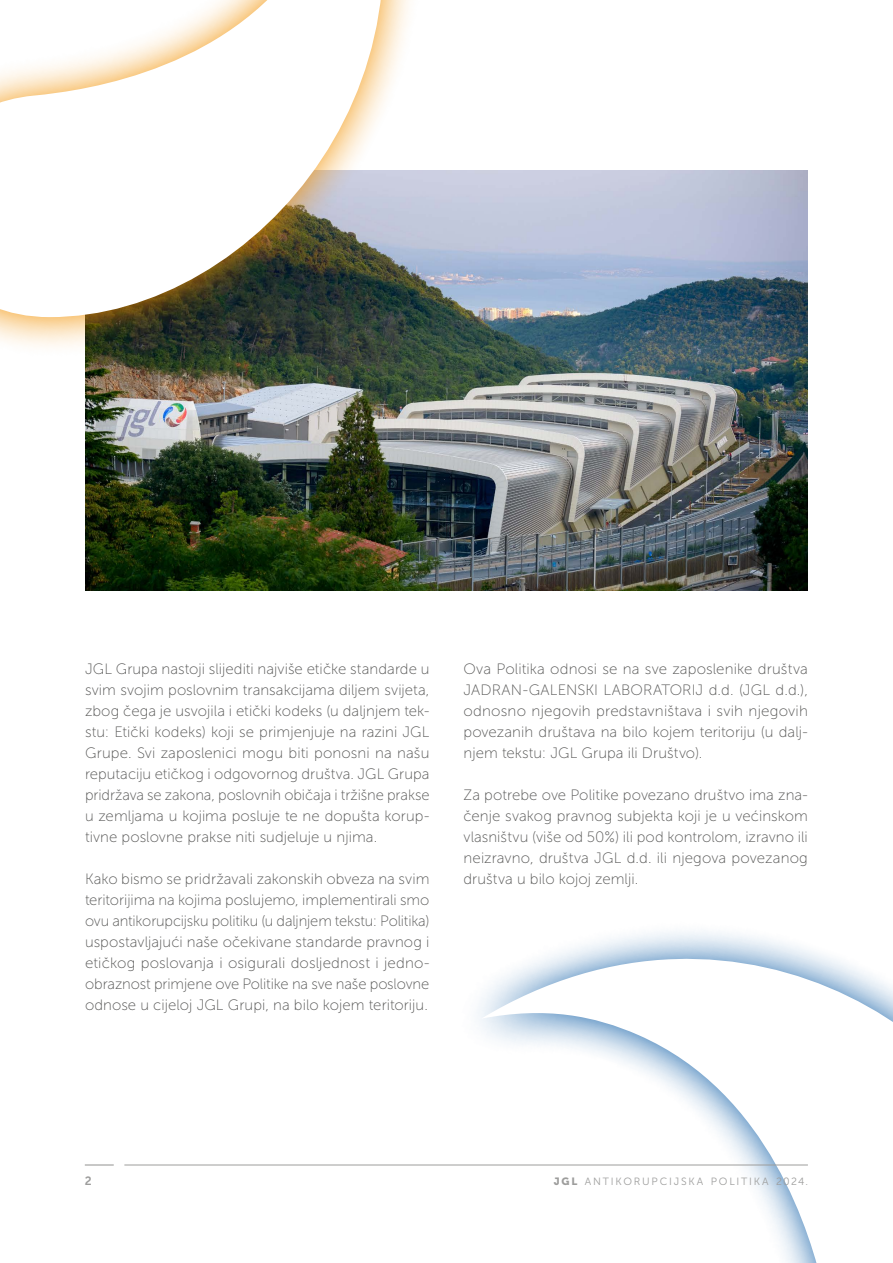
<style>
.page{position:relative;width:893px;height:1263px;background:#fff}
.page>*{position:absolute;margin:0;border:0;box-sizing:border-box;transform-origin:0 0}
.t1{font:15px/21px "Museo Sans 100";letter-spacing:.005em;color:#575756;text-align:justify}
.t2{font:12px "Museo Sans 700";color:#9d9d9c}
.t3{font:10.5px "Museo Sans 300";letter-spacing:.17em;color:#9d9d9c}
.s1{font-family:"Museo Sans 900"}
</style>
<div class="page">
<img style="left:85px;top:170px;width:723px;height:420px">
<img style="left:0;top:170px;width:525px;height:292px">
<svg style="left:0;top:0;width:470px;height:317px"></svg>
<svg style="left:481px;top:931px;width:412px;height:332px"></svg>
<svg style="left:85px;top:1164px;width:29px;height:1px"></svg>
<hr style="left:124px;top:1165px;width:684px;height:1px;background:#9d9d9c">
<p class="t1" style="left:85px;top:659px;width:346px">JGL Grupa nastoji slijediti najviše etičke standarde u svim svojim poslovnim transakcijama diljem svijeta, zbog čega je usvojila i etički kodeks (u daljnjem tek&shy;stu: Etički kodeks) koji se primjenjuje na razini JGL Grupe. Svi zaposlenici mogu biti ponosni na našu reputaciju etičkog i odgovornog društva. JGL Grupa pridržava se zakona, poslovnih običaja i tržišne prakse u zemljama u kojima posluje te ne dopušta korup&shy;tivne poslovne prakse niti sudjeluje u njima.</p>
<p class="t1" style="left:85px;top:869px;width:346px">Kako bismo se pridržavali zakonskih obveza na svim teritorijima na kojima poslujemo, implementirali smo ovu antikorupcijsku politiku (u daljnjem tekstu: Politika) uspostavljajući naše očekivane standarde pravnog i etičkog poslovanja i osigurali dosljednost i jedno&shy;obraznost primjene ove Politike na sve naše poslovne odnose u cijeloj JGL Grupi, na bilo kojem teritoriju.</p>
<p class="t1" style="left:463px;top:659px;width:346px">Ova Politika odnosi se na sve zaposlenike društva JADRAN-GALENSKI LABORATORIJ d.d. (JGL d.d.), odnosno njegovih predstavništava i svih njegovih povezanih društava na bilo kojem teritoriju (u dalj&shy;njem tekstu: JGL Grupa ili Društvo).</p>
<p class="t1" style="left:463px;top:785px;width:346px">Za potrebe ove Politike povezano društvo ima zna&shy;čenje svakog pravnog subjekta koji je u većinskom vlasništvu (više od 50%) ili pod kontrolom, izravno ili neizravno, društva JGL d.d. ili njegova povezanog društva u bilo kojoj zemlji.</p>
<p class="t2" style="left:85px;top:1174px;width:8px">2</p>
<p class="t3" style="left:554px;top:1176px;width:256px"><span class="s1">jgl</span> ANTIKORUPCIJSKA POLITIKA 2024.</p>
</div>
